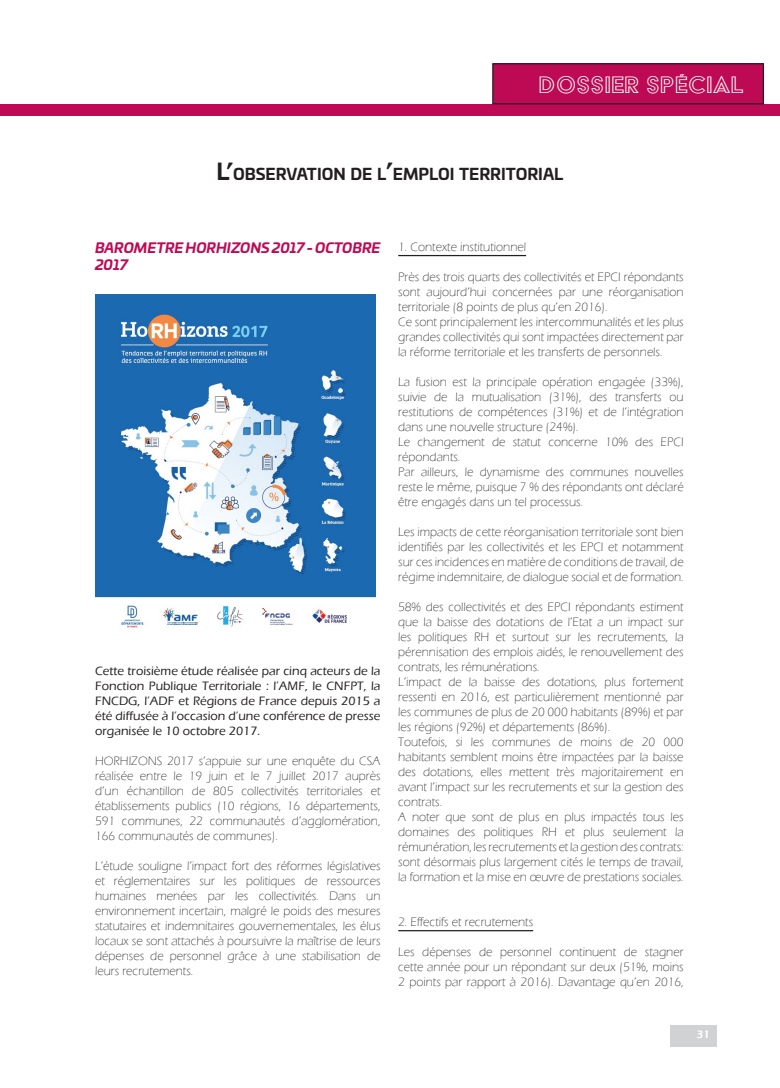
<style>
.page{position:relative;width:780px;height:1088px;background:#fff}
.page>*{position:absolute;margin:0;border:0;box-sizing:border-box;transform-origin:0 0}
.RUBRIQUE_BLANC{font:27.5px "Acier BAT Text Outline";color:#fff}
.titre_rubrique{font:700 15.75px "Univia Pro";color:#231f20}
.texte_deux_colonnes{font:italic 700 13.75px/16.5px "Univia Pro";color:#be0a54}
.texte_deux_colonnes-2{font:300 12.5px/15px "Eras ITC";color:#231f20;text-align:justify}
.texte_deux_colonnes-3{font:500 12.5px/15px "Eras ITC";color:#231f20;text-align:justify}
.t1{font:600 11.25px "Eras ITC";color:#fff}
.s1{font-size:22.5px}
</style>
<div class="page">
<div style="left:670px;top:1025px;width:47px;height:21px;background:#d1d2d4"></div>
<hr style="left:398px;top:255px;width:128px;height:1px;background:#231f20">
<hr style="left:398px;top:930px;width:135px;height:1px;background:#231f20">
<div style="left:0;top:104px;width:17px;height:11px;background:#be0a54"></div>
<div style="left:18px;top:104px;width:762px;height:11px;background:#be0a54"></div>
<div style="left:493px;top:64px;width:270px;height:40px;background:#be0a54"></div>
<div style="left:492px;top:63px;width:272px;height:41px;border:1px solid #231f20"></div>
<img style="left:95px;top:294px;width:280px;height:334px">
<p class="RUBRIQUE_BLANC" style="left:538px;top:70px;width:207px">DOSSIER SPÉCIAL</p>
<p class="titre_rubrique" style="left:216px;top:161px;width:348px"><span class="s1">L’</span>OBSERVATION DE L<span class="s1">’</span>EMPLOI TERRITORIAL</p>
<p class="texte_deux_colonnes" style="left:95px;top:239px;width:287px">BAROMETRE HORHIZONS 2017 - OCTOBRE<br>2017</p>
<p class="texte_deux_colonnes-3" style="left:95px;top:663px;width:287px">Cette troisième étude réalisée par cinq acteurs de la Fonction Publique Territoriale : l’AMF, le CNFPT, la FNCDG, l’ADF et Régions de France depuis 2015 a été diffusée à l’occasion d’une conférence de presse organisée le 10 octobre 2017.</p>
<p class="texte_deux_colonnes-2" style="left:95px;top:753px;width:287px">HORHIZONS 2017 s’appuie sur une enquête du CSA réalisée entre le 19 juin et le 7 juillet 2017 auprès d’un échantillon de 805 collectivités territoriales et établissements publics (10 régions, 16 départements, 591 communes, 22 communautés d’agglomération, 166 communautés de communes).</p>
<p class="texte_deux_colonnes-2" style="left:95px;top:858px;width:287px">L’étude souligne l’impact fort des réformes législatives et réglementaires sur les politiques de ressources humaines menées par les collectivités. Dans un environnement incertain, malgré le poids des mesures statutaires et indemnitaires gouvernementales, les élus locaux se sont attachés à poursuivre la maîtrise de leurs dépenses de personnel grâce à une stabilisation de leurs recrutements.</p>
<p class="texte_deux_colonnes-2" style="left:398px;top:239px;width:129px">1. Contexte institutionnel</p>
<p class="texte_deux_colonnes-2" style="left:398px;top:269px;width:287px">Près des trois quarts des collectivités et EPCI répondants sont aujourd’hui concernées par une réorganisation territoriale (8 points de plus qu’en 2016).</p>
<p class="texte_deux_colonnes-2" style="left:398px;top:314px;width:287px">Ce sont principalement les intercommunalités et les plus grandes collectivités qui sont impactées directement par la réforme territoriale et les transferts de personnels.</p>
<p class="texte_deux_colonnes-2" style="left:398px;top:374px;width:287px">La fusion est la principale opération engagée (33%), suivie de la mutualisation (31%), des transferts ou restitutions de compétences (31%) et de l’intégration dans une nouvelle structure (24%).</p>
<p class="texte_deux_colonnes-2" style="left:398px;top:434px;width:287px">Le changement de statut concerne 10% des EPCI répondants.</p>
<p class="texte_deux_colonnes-2" style="left:398px;top:464px;width:287px">Par ailleurs, le dynamisme des communes nouvelles reste le même, puisque 7 % des répondants ont déclaré être engagés dans un tel processus.</p>
<p class="texte_deux_colonnes-2" style="left:398px;top:524px;width:287px">Les impacts de cette réorganisation territoriale sont bien identifiés par les collectivités et les EPCI et notamment sur ces incidences en matière de conditions de travail, de régime indemnitaire, de dialogue social et de formation.</p>
<p class="texte_deux_colonnes-2" style="left:398px;top:599px;width:287px">58% des collectivités et des EPCI répondants estiment que la baisse des dotations de l’Etat a un impact sur les politiques RH et surtout sur les recrutements, la pérennisation des emplois aidés, le renouvellement des contrats, les rémunérations.</p>
<p class="texte_deux_colonnes-2" style="left:398px;top:674px;width:287px">L’impact de la baisse des dotations, plus fortement ressenti en 2016, est particulièrement mentionné par les communes de plus de 20 000 habitants (89%) et par les régions (92%) et départements (86%).</p>
<p class="texte_deux_colonnes-2" style="left:398px;top:734px;width:287px">Toutefois, si les communes de moins de 20 000 habitants semblent moins être impactées par la baisse des dotations, elles mettent très majoritairement en avant l’impact sur les recrutements et sur la gestion des contrats.</p>
<p class="texte_deux_colonnes-2" style="left:398px;top:809px;width:287px">A noter que sont de plus en plus impactés tous les domaines des politiques RH et plus seulement la rémunération, les recrutements et la gestion des contrats: sont désormais plus largement cités le temps de travail, la formation et la mise en œuvre de prestations sociales.</p>
<p class="texte_deux_colonnes-2" style="left:398px;top:914px;width:136px">2. Effectifs et recrutements</p>
<p class="texte_deux_colonnes-2" style="left:398px;top:944px;width:287px">Les dépenses de personnel continuent de stagner cette année pour un répondant sur deux (51%, moins 2 points par rapport à 2016). Davantage qu’en 2016,</p>
<p class="t1" style="left:696px;top:1028px;width:15px">31</p>
</div>
